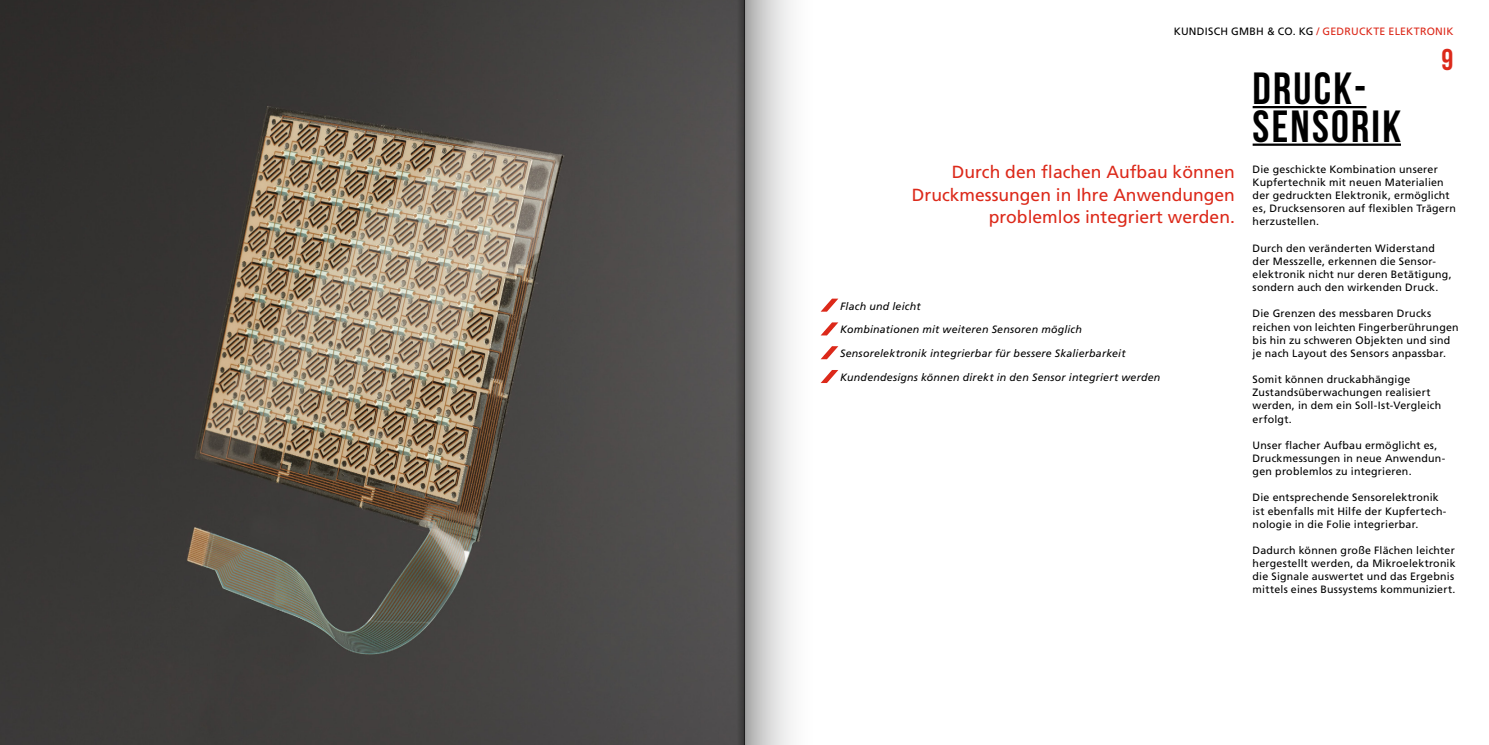
<style>
.page{position:relative;width:1489px;height:745px;background:#fff}
.page>*{position:absolute;margin:0;border:0;box-sizing:border-box;transform-origin:0 0}
.t1{font:700 45px/37.5px "Bebas Neue";letter-spacing:.05em;color:#000}
.t2{font:700 30px "Bebas Neue";color:#dc291a}
.t3{font:17.5px/22.5px "Frutiger LT";color:#dc291a;text-align:right}
.Fließtext{font:10.62px/13.1px "Frutiger LT";letter-spacing:.02em;color:#000}
.liste{font:italic 10.62px "Frutiger LT";letter-spacing:.02em;color:#000}
.t4{font:10.62px "Frutiger LT";letter-spacing:.02em;color:#dc291a}
.s1{color:#000}
.s2{font-style:normal;font-size:12.5px;color:#dc291a}
</style>
<div class="page">
<img style="left:0;top:0;width:674px;height:744px">
<hr style="left:1252px;top:106px;width:114px;height:2px;background:#000">
<hr style="left:1252px;top:143px;width:148px;height:3px;background:#000">
<svg style="left:820px;top:298px;width:19px;height:38px"></svg>
<svg style="left:820px;top:346px;width:19px;height:14px"></svg>
<svg style="left:820px;top:370px;width:19px;height:13px"></svg>
<div style="left:744px;top:0;width:70px;height:744px;background:linear-gradient(to right,#b3b3b3,#fff)"></div>
<div style="left:674px;top:0;width:70px;height:744px;background:#525150"></div>
<p class="t4" style="left:1173px;top:25px;width:281px"><span class="s1">KUNDISCH GMBH &amp; CO. KG</span> / GEDRUCKTE ELEKTRONIK</p>
<h3 class="t3" style="left:911px;top:161px;width:324px">Durch den flachen Aufbau können<br>Druckmessungen in Ihre Anwendungen problemlos integriert werden.</h3>
<p class="liste" style="left:827px;top:299px;width:94px"><span class="s2">⁄</span> Flach und leicht</p>
<p class="liste" style="left:827px;top:323px;width:256px"><span class="s2">⁄</span> Kombinationen mit weiteren Sensoren möglich</p>
<p class="liste" style="left:827px;top:347px;width:299px"><span class="s2">⁄</span> Sensorelektronik integrierbar für bessere Skalierbarkeit</p>
<p class="liste" style="left:827px;top:371px;width:334px"><span class="s2">⁄</span> Kundendesigns können direkt in den Sensor integriert werden</p>
<h2 class="t2" style="left:1441px;top:43px;width:13px">9</h2>
<p class="t1" style="left:1252px;top:69px;width:150px">DRUCK-<br>SENSORIK</p>
<p class="Fließtext" style="left:1252px;top:163px;width:205px">Die geschickte Kombination unserer Kupfertechnik mit neuen Materialien der gedruckten Elektronik, ermöglicht es, Drucksensoren auf flexiblen Trägern herzustellen.</p>
<p class="Fließtext" style="left:1252px;top:241px;width:200px">Durch den veränderten Widerstand der Messzelle, erkennen die Sensor&shy;elektronik nicht nur deren Betätigung, sondern auch den wirkenden Druck.</p>
<p class="Fließtext" style="left:1252px;top:307px;width:208px">Die Grenzen des messbaren Drucks reichen von leichten Fingerberührungen bis hin zu schweren Objekten und sind je nach Layout des Sensors anpassbar.</p>
<p class="Fließtext" style="left:1252px;top:373px;width:190px">Somit können druckabhängige<br>Zustandsüberwachungen realisiert werden, in dem ein Soll-Ist-Vergleich erfolgt.</p>
<p class="Fließtext" style="left:1252px;top:438px;width:194px">Unser flacher Aufbau ermöglicht es,<br>Druckmessungen in neue Anwendun&shy;gen problemlos zu integrieren.</p>
<p class="Fließtext" style="left:1252px;top:491px;width:195px">Die entsprechende Sensorelektronik ist ebenfalls mit Hilfe der Kupfertech&shy;nologie in die Folie integrierbar.</p>
<p class="Fließtext" style="left:1252px;top:543px;width:204px">Dadurch können große Flächen leichter hergestellt werden, da Mikroelektronik die Signale auswertet und das Ergebnis mittels eines Bussystems kommuniziert.</p>
</div>
